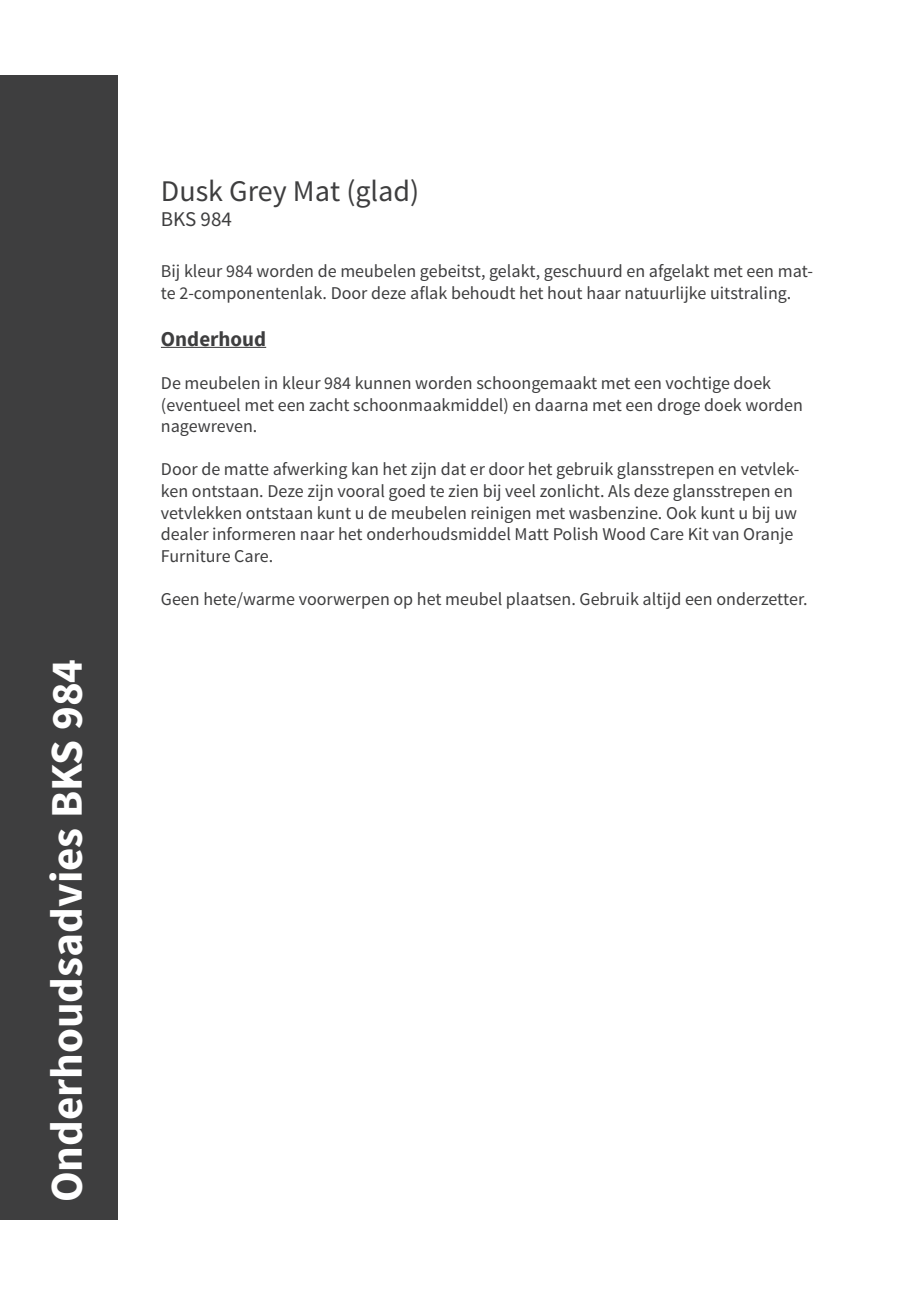
<style>
.page{position:relative;width:919px;height:1289px;background:#fff}
.page>*{position:absolute;margin:0;border:0;box-sizing:border-box;transform-origin:0 0}
.t1{font:700 45px "Source Sans Pro";color:#fff}
.t2{font:30px "Source Sans Pro";color:#3e3e3f}
.t3{font:700 21px "Source Sans Pro";color:#3e3e3f}
.t4{font:21px "Source Sans Pro";color:#3e3e3f}
.t5{font:18px/21.6px "Source Sans Pro";color:#3e3e3f}
</style>
<div class="page">
<div style="left:0;top:75px;width:118px;height:1144px;background:#3e3e3f"></div>
<hr style="left:161px;top:347px;width:105px;height:1px;background:#3e3e3f">
<p class="t1" style="left:38px;top:1202px;width:545px;rotate:-90deg">Onderhoudsadvies BKS 984</p>
<p class="t2" style="left:161px;top:173px;width:260px">Dusk Grey Mat (glad)</p>
<p class="t4" style="left:161px;top:206px;width:72px">BKS 984</p>
<p class="t5" style="left:161px;top:261px;width:653px">Bij kleur 984 worden de meubelen gebeitst, gelakt, geschuurd en afgelakt met een mat&shy;te 2-componentenlak. Door deze aflak behoudt het hout haar natuurlijke uitstraling.</p>
<p class="t3" style="left:161px;top:325px;width:107px">Onderhoud</p>
<p class="t5" style="left:161px;top:372px;width:643px">De meubelen in kleur 984 kunnen worden schoongemaakt met een vochtige doek (eventueel met een zacht schoonmaakmiddel) en daarna met een droge doek worden nagewreven.</p>
<p class="t5" style="left:161px;top:459px;width:640px">Door de matte afwerking kan het zijn dat er door het gebruik glansstrepen en vetvlek&shy;ken ontstaan. Deze zijn vooral goed te zien bij veel zonlicht. Als deze glansstrepen en vetvlekken ontstaan kunt u de meubelen reinigen met wasbenzine. Ook kunt u bij uw dealer informeren naar het onderhoudsmiddel Matt Polish Wood Care Kit van Oranje Furniture Care.</p>
<p class="t5" style="left:161px;top:588px;width:648px">Geen hete/warme voorwerpen op het meubel plaatsen. Gebruik altijd een onderzetter.</p>
</div>
